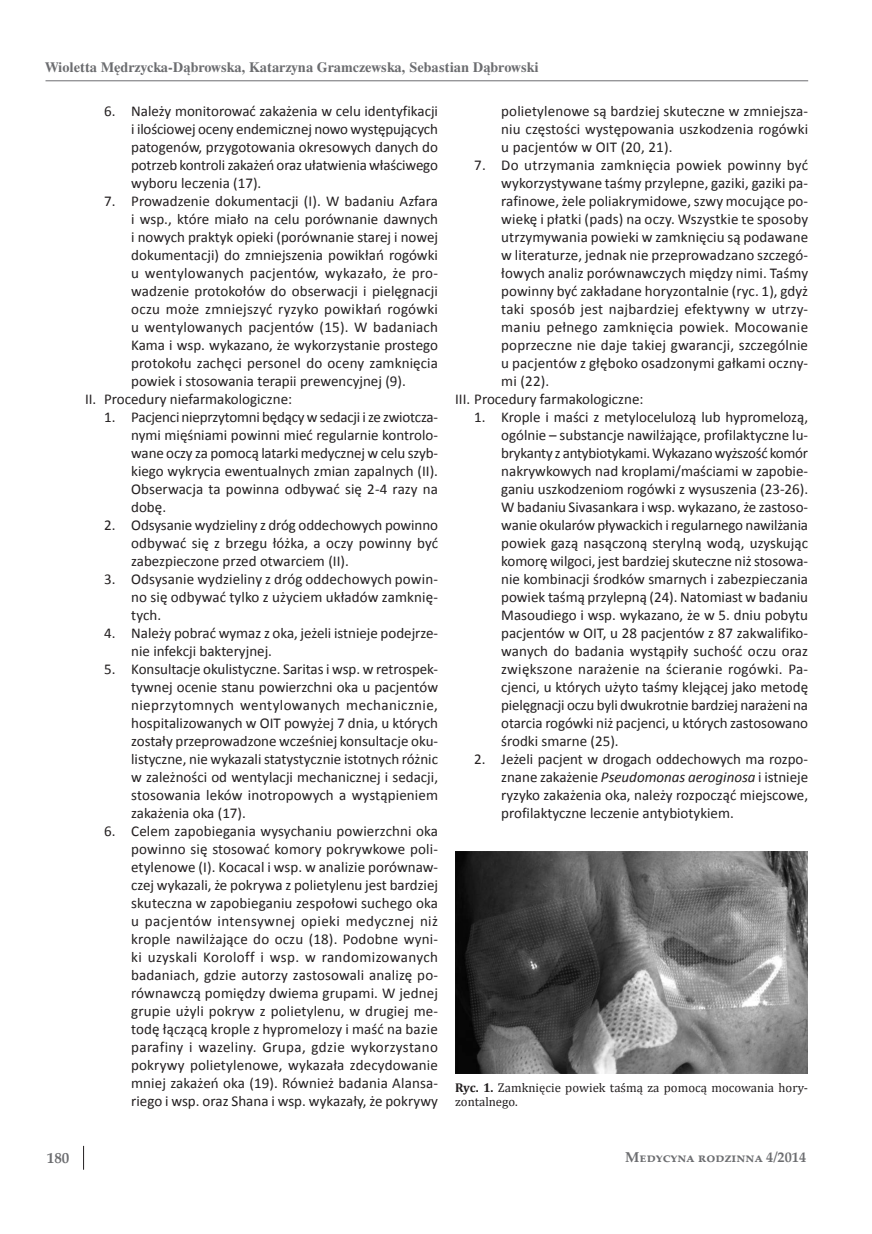
<style>
.page{position:relative;width:872px;height:1234px;background:#fff}
.page>*{position:absolute;margin:0;border:0;box-sizing:border-box;transform-origin:0 0}
.t1{font:15px/18px "Calibri";letter-spacing:.005em;color:#231f20;text-align:justify}
.t2{font:700 15px "Palatino Linotype";color:#6c6d70}
.t3{font:700 14.25px "Time Ibis EE";color:#6c6d70}
.t4{font:700 14.25px "Palatino Linotype";color:#6c6d70}
.t5{font:12.75px/13.5px "Cambria";letter-spacing:.005em;color:#231f20}
.s1{font-style:italic}
.s2{font-weight:700}
</style>
<div class="page">
<hr style="left:45px;top:80px;width:763px;height:1px;background:#6c6d70">
<svg style="left:83px;top:1145px;width:1px;height:24px"></svg>
<img style="left:455px;top:851px;width:352px;height:222px">
<p class="t3" style="left:45px;top:58px;width:494px">Wioletta Mędrzycka-Dąbrowska, Katarzyna Gramczewska, Sebastian Dąbrowski</p>
<p class="t1" style="left:131px;top:102px;width:308px;text-indent:-27px">6. Należy monitorować zakażenia w celu identyfikacji i ilościowej oceny endemicznej nowo występujących patogenów, przygotowania okresowych danych do potrzeb kontroli zakażeń oraz ułatwienia właściwego wyboru leczenia (17).</p>
<p class="t1" style="left:104px;top:192px;width:335px">7. Prowadzenie dokumentacji (I). W badaniu Azfara</p>
<p class="t1" style="left:131px;top:210px;width:308px">i wsp., które miało na celu porównanie dawnych</p>
<p class="t1" style="left:131px;top:228px;width:308px">i nowych praktyk opieki (porównanie starej i nowej</p>
<p class="t1" style="left:131px;top:246px;width:308px">dokumentacji) do zmniejszenia powikłań rogówki</p>
<p class="t1" style="left:131px;top:264px;width:308px">u wentylowanych pacjentów, wykazało, że pro-</p>
<p class="t1" style="left:131px;top:282px;width:308px">wadzenie protokołów do obserwacji i pielęgnacji</p>
<p class="t1" style="left:131px;top:300px;width:308px">oczu może zmniejszyć ryzyko powikłań rogówki</p>
<p class="t1" style="left:131px;top:318px;width:308px">u wentylowanych pacjentów (15). W badaniach</p>
<p class="t1" style="left:131px;top:336px;width:308px">Kama i wsp. wykazano, że wykorzystanie prostego</p>
<p class="t1" style="left:131px;top:354px;width:308px">protokołu zachęci personel do oceny zamknięcia</p>
<p class="t1" style="left:131px;top:372px;width:276px">powiek i stosowania terapii prewencyjnej (9).</p>
<p class="t1" style="left:85px;top:390px;width:209px">II. Procedury niefarmakologiczne:</p>
<p class="t1" style="left:131px;top:408px;width:308px;text-indent:-27px">1. Pacjenci nieprzytomni będący w sedacji i ze zwiotcza&shy;nymi mięśniami powinni mieć regularnie kontrolo&shy;wane oczy za pomocą latarki medycznej w celu szyb&shy;kiego wykrycia ewentualnych zmian zapalnych (II).<br>Obserwacja ta powinna odbywać się 2-4 razy na dobę.</p>
<p class="t1" style="left:131px;top:516px;width:308px;text-indent:-27px">2. Odsysanie wydzieliny z dróg oddechowych powinno odbywać się z brzegu łóżka, a oczy powinny być zabezpieczone przed otwarciem (II).</p>
<p class="t1" style="left:131px;top:570px;width:308px;text-indent:-27px">3. Odsysanie wydzieliny z dróg oddechowych powin&shy;no się odbywać tylko z użyciem układów zamknię&shy;tych.</p>
<p class="t1" style="left:131px;top:624px;width:308px;text-indent:-27px">4. Należy pobrać wymaz z oka, jeżeli istnieje podejrze&shy;nie infekcji bakteryjnej.</p>
<p class="t1" style="left:131px;top:660px;width:308px;text-indent:-27px">5. Konsultacje okulistyczne. Saritas i wsp. w retrospek&shy;tywnej ocenie stanu powierzchni oka u pacjentów nieprzytomnych wentylowanych mechanicznie, hospitalizowanych w OIT powyżej 7 dnia, u których zostały przeprowadzone wcześniej konsultacje oku&shy;listyczne, nie wykazali statystycznie istotnych różnic w zależności od wentylacji mechanicznej i sedacji, stosowania leków inotropowych a wystąpieniem zakażenia oka (17).</p>
<p class="t1" style="left:131px;top:822px;width:308px;text-indent:-27px">6. Celem zapobiegania wysychaniu powierzchni oka powinno się stosować komory pokrywkowe poli&shy;etylenowe (I). Kocacal i wsp. w analizie porównaw&shy;czej wykazali, że pokrywa z polietylenu jest bardziej skuteczna w zapobieganiu zespołowi suchego oka u pacjentów intensywnej opieki medycznej niż krople nawilżające do oczu (18). Podobne wyni&shy;ki uzyskali Koroloff i wsp. w randomizowanych badaniach, gdzie autorzy zastosowali analizę po&shy;równawczą pomiędzy dwiema grupami. W jednej grupie użyli pokryw z polietylenu, w drugiej me&shy;todę łączącą krople z hypromelozy i maść na bazie parafiny i wazeliny. Grupa, gdzie wykorzystano pokrywy polietylenowe, wykazała zdecydowanie mniej zakażeń oka (19). Również badania Alansa&shy;riego i wsp. oraz Shana i wsp. wykazały, że pokrywy</p>
<p class="t1" style="left:501px;top:102px;width:308px">polietylenowe są bardziej skuteczne w zmniejsza&shy;niu częstości występowania uszkodzenia rogówki u pacjentów w OIT (20, 21).</p>
<p class="t1" style="left:474px;top:156px;width:335px">7. Do utrzymania zamknięcia powiek powinny być</p>
<p class="t1" style="left:501px;top:174px;width:308px">wykorzystywane taśmy przylepne, gaziki, gaziki pa-</p>
<p class="t1" style="left:501px;top:192px;width:308px">rafinowe, żele poliakrymidowe, szwy mocujące po-</p>
<p class="t1" style="left:501px;top:210px;width:308px">wiekę i płatki (pads) na oczy. Wszystkie te sposoby</p>
<p class="t1" style="left:501px;top:228px;width:308px">utrzymywania powieki w zamknięciu są podawane</p>
<p class="t1" style="left:501px;top:246px;width:308px">w literaturze, jednak nie przeprowadzano szczegó-</p>
<p class="t1" style="left:501px;top:264px;width:308px">łowych analiz porównawczych między nimi. Taśmy</p>
<p class="t1" style="left:501px;top:282px;width:308px">powinny być zakładane horyzontalnie (ryc. 1), gdyż</p>
<p class="t1" style="left:501px;top:300px;width:308px">taki sposób jest najbardziej efektywny w utrzy-</p>
<p class="t1" style="left:501px;top:318px;width:308px">maniu pełnego zamknięcia powiek. Mocowanie</p>
<p class="t1" style="left:501px;top:336px;width:308px">poprzeczne nie daje takiej gwarancji, szczególnie</p>
<p class="t1" style="left:501px;top:354px;width:308px">u pacjentów z głęboko osadzonymi gałkami oczny-</p>
<p class="t1" style="left:501px;top:372px;width:49px">mi (22).</p>
<p class="t1" style="left:455px;top:390px;width:190px">III. Procedury farmakologiczne:</p>
<p class="t1" style="left:501px;top:408px;width:308px;text-indent:-27px">1. Krople i maści z metylocelulozą lub hypromelozą, ogólnie – substancje nawilżające, profilaktyczne lu&shy;brykanty z antybiotykami. Wykazano wyższość komór nakrywkowych nad kroplami/maściami w zapobie&shy;ganiu uszkodzeniom rogówki z wysuszenia (23-26).<br>W badaniu Sivasankara i wsp. wykazano, że zastoso&shy;wanie okularów pływackich i regularnego nawilżania powiek gazą nasączoną sterylną wodą, uzyskując komorę wilgoci, jest bardziej skuteczne niż stosowa&shy;nie kombinacji środków smarnych i zabezpieczania powiek taśmą przylepną (24). Natomiast w badaniu Masoudiego i wsp. wykazano, że w 5. dniu pobytu pacjentów w OIT, u 28 pacjentów z 87 zakwalifiko&shy;wanych do badania wystąpiły suchość oczu oraz zwiększone narażenie na ścieranie rogówki. Pa&shy;cjenci, u których użyto taśmy klejącej jako metodę pielęgnacji oczu byli dwukrotnie bardziej narażeni na otarcia rogówki niż pacjenci, u których zastosowano środki smarne (25).</p>
<p class="t1" style="left:501px;top:750px;width:308px;text-indent:-27px">2. Jeżeli pacjent w drogach oddechowych ma rozpo&shy;znane zakażenie <span class="s1">Pseudomonas aeroginosa</span> i istnieje ryzyko zakażenia oka, należy rozpocząć miejscowe, profilaktyczne leczenie antybiotykiem.</p>
<p class="t5" style="left:455px;top:1080px;width:354px"><span class="s2">Ryc. 1.</span> Zamknięcie powiek taśmą za pomocą mocowania hory&shy;zontalnego.</p>
<p class="t2" style="left:47px;top:1146px;width:24px">180</p>
<p class="t4" style="left:625px;top:1146px;width:182px">Medycyna rodzinna 4/2014</p>
</div>
